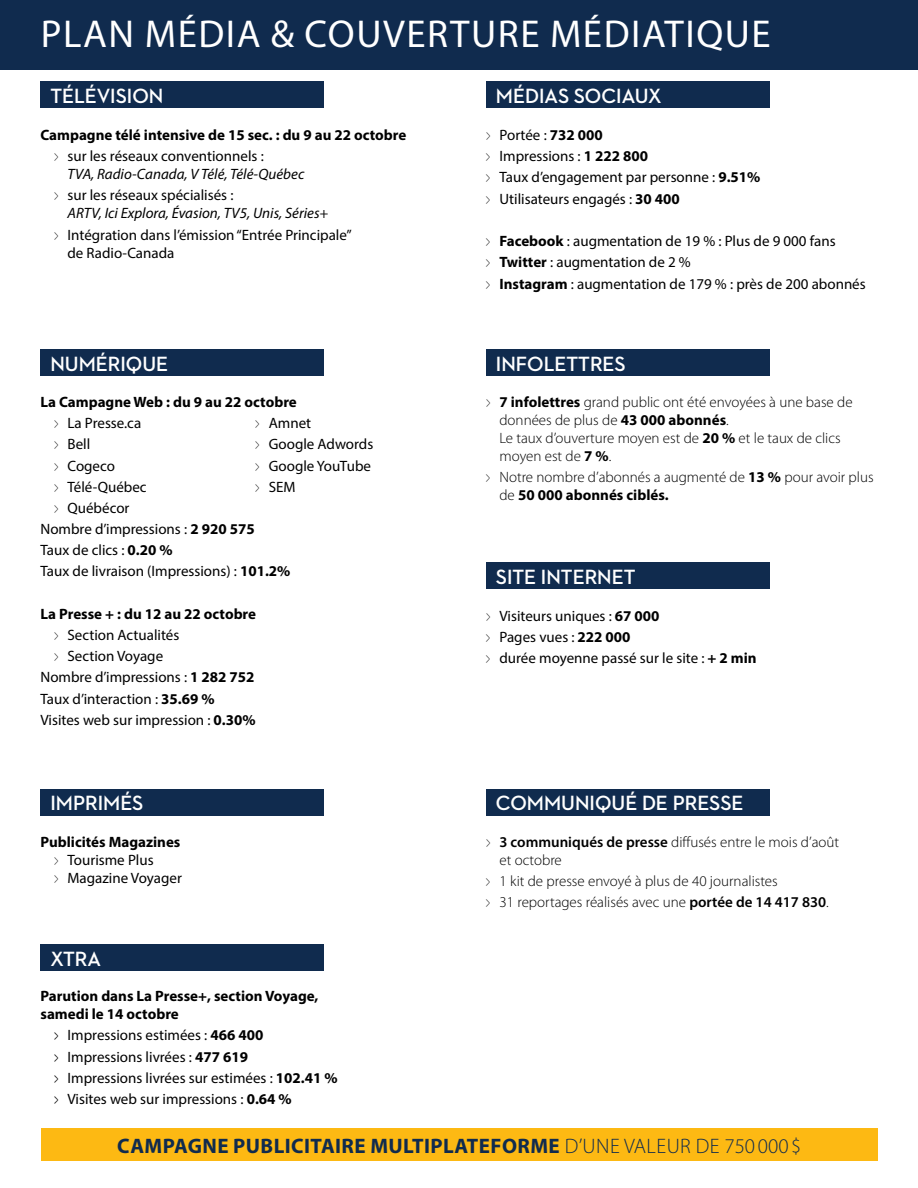
<style>
.page{position:relative;width:918px;height:1188px;background:#fff}
.page>*{position:absolute;margin:0;border:0;box-sizing:border-box;transform-origin:0 0}
.t1{font:39px "Myriad Pro";letter-spacing:.04em;color:#fff}
.t2{font:700 21px "Neutraface 2 Display";color:#fff}
.t3{font:700 21px "Myriad Pro";letter-spacing:.02em;color:#102b4e}
.t4{font:15px/21.3px "Myriad Pro";color:#000}
.t5{font:300 15px/18px "Myriad Pro";color:#000;scale:.5 1}
.t6{font:700 15px/18px "Myriad Pro";color:#000}
.t7{font:15px/21.3px "Myriad Pro";color:#000;scale:.5 1}
.t8{font:italic 15px/21.3px "Myriad Pro";color:#000}
.s1{font-weight:300}
.s2{font-weight:400}
.s3{font-weight:300;font-style:normal}
.s4{font-style:normal}
.s5{font-style:italic}
.s6{font-weight:700}
.s7{font-weight:600}
</style>
<div class="page">
<div style="left:0;top:0;width:918px;height:69px;background:#102b4e"></div>
<div style="left:41px;top:1129px;width:837px;height:32px;background:#fdb913"></div>
<div style="left:40px;top:81px;width:284px;height:27px;background:#102b4e"></div>
<div style="left:40px;top:350px;width:284px;height:26px;background:#102b4e"></div>
<div style="left:40px;top:789px;width:284px;height:27px;background:#102b4e"></div>
<div style="left:40px;top:944px;width:284px;height:27px;background:#102b4e"></div>
<div style="left:486px;top:81px;width:284px;height:27px;background:#102b4e"></div>
<div style="left:486px;top:562px;width:284px;height:27px;background:#102b4e"></div>
<div style="left:486px;top:350px;width:284px;height:26px;background:#102b4e"></div>
<div style="left:486px;top:789px;width:284px;height:27px;background:#102b4e"></div>
<h1 class="t1" style="left:41px;top:10px;width:731px">PLAN MÉDIA &amp; COUVERTURE MÉDIATIQUE</h1>
<h2 class="t2" style="left:50px;top:84px;width:114px">TÉLÉVISION</h2>
<p class="t6" style="left:54px;top:124px;width:354px;line-height:21.3px;text-indent:-14px">Campagne télé intensive de 15 sec. : du 9 au 22 octobre <span class="s1">&gt;</span> <span class="s2">sur les réseaux conventionnels :</span></p>
<p class="t8" style="left:54px;top:163px;width:252px;text-indent:14px">TVA, Radio-Canada, V Télé, Télé-Québec <span class="s3">&gt;</span> <span class="s4">sur les réseaux spécialisés :</span></p>
<p class="t4" style="left:54px;top:202px;width:299px;text-indent:14px"><span class="s5">ARTV, Ici Explora, Évasion, TV5, Unis, Séries+<br></span><span class="s1">&gt;</span> Intégration dans l’émission “Entrée Principale”</p>
<p class="t4" style="left:68px;top:242px;width:108px">de Radio-Canada</p>
<h2 class="t2" style="left:50px;top:352px;width:119px">NUMÉRIQUE</h2>
<p class="t6" style="left:40px;top:393px;width:258px">La Campagne Web : du 9 au 22 octobre</p>
<p class="t4" style="left:54px;top:412px;width:94px"><span class="s1">&gt;</span> La Presse.ca <span class="s1">&gt;</span> Bell<br><span class="s1">&gt;</span> Cogeco<br><span class="s1">&gt;</span> Télé-Québec <span class="s1">&gt;</span> Québécor</p>
<p class="t4" style="left:255px;top:412px;width:120px"><span class="s1">&gt;</span> Amnet<br><span class="s1">&gt;</span> Google Adwords <span class="s1">&gt;</span> Google YouTube <span class="s1">&gt;</span> SEM</p>
<p class="t4" style="left:40px;top:518px;width:251px">Nombre d’impressions : <span class="s6">2 920 575<br></span>Taux de clics : <span class="s6">0.20 %<br></span>Taux de livraison (Impressions) : <span class="s6">101.2%</span></p>
<p class="t6" style="left:40px;top:604px;width:217px">La Presse + : du 12 au 22 octobre</p>
<p class="t4" style="left:54px;top:624px;width:127px"><span class="s1">&gt;</span> Section Actualités</p>
<p class="t4" style="left:54px;top:645px;width:111px"><span class="s1">&gt;</span> Section Voyage</p>
<p class="t4" style="left:40px;top:666px;width:216px">Nombre d’impressions : <span class="s6">1 282 752</span></p>
<p class="t4" style="left:40px;top:688px;width:176px">Taux d’interaction : <span class="s6">35.69 %</span></p>
<p class="t4" style="left:40px;top:709px;width:217px">Visites web sur impression : <span class="s6">0.30%</span></p>
<h2 class="t2" style="left:50px;top:791px;width:95px">IMPRIMÉS</h2>
<p class="t4" style="left:54px;top:832px;width:129px;line-height:18px;text-indent:-14px"><span class="s6">Publicités Magazines </span><span class="s1">&gt;</span> Tourisme Plus<br><span class="s1">&gt;</span> Magazine Voyager</p>
<h2 class="t2" style="left:50px;top:947px;width:52px">XTRA</h2>
<p class="t6" style="left:40px;top:987px;width:280px">Parution dans La Presse+, section Voyage, samedi le 14 octobre</p>
<p class="t7" style="left:54px;top:1025px;width:569px">&gt; Impressions estimées : <span class="s6">466 400<br></span>&gt; Impressions livrées : <span class="s6">477 619<br></span>&gt; Impressions livrées sur estimées : <span class="s6">102.41 % </span>&gt; Visites web sur impressions : <span class="s6">0.64 %</span></p>
<h2 class="t2" style="left:496px;top:84px;width:167px">MÉDIAS SOCIAUX</h2>
<p class="t4" style="left:486px;top:124px;width:276px"><span class="s1">&gt;</span> Portée : <span class="s6">732 000<br></span><span class="s1">&gt;</span> Impressions : <span class="s6">1 222 800<br></span><span class="s1">&gt;</span> Taux d’engagement par personne : <span class="s6">9.51% </span><span class="s1">&gt;</span> Utilisateurs engagés : <span class="s6">30 400</span></p>
<p class="t4" style="left:486px;top:230px;width:381px"><span class="s1">&gt;</span> <span class="s6">Facebook</span> : augmentation de 19 % : Plus de 9 000 fans<br><span class="s1">&gt;</span> <span class="s6">Twitter</span> : augmentation de 2 %<br><span class="s1">&gt;</span> <span class="s6">Instagram</span> : augmentation de 179 % : près de 200 abonnés</p>
<h2 class="t2" style="left:496px;top:352px;width:131px">INFOLETTRES</h2>
<p class="t5" style="left:499px;top:393px;width:708px;text-indent:-13px">&gt; <span class="s6">7 infolettres</span> grand public ont été envoyées à une base de données de plus de <span class="s6">43 000 abonnés</span>.<br>Le taux d’ouverture moyen est de <span class="s6">20 %</span> et le taux de clics moyen est de <span class="s6">7 %</span>.</p>
<p class="t5" style="left:499px;top:469px;width:750px;text-indent:-13px">&gt; Notre nombre d’abonnés a augmenté de <span class="s6">13 %</span> pour avoir plus de <span class="s6">50 000 abonnés ciblés.</span></p>
<h2 class="t2" style="left:496px;top:565px;width:141px">SITE INTERNET</h2>
<p class="t4" style="left:486px;top:605px;width:272px"><span class="s1">&gt;</span> Visiteurs uniques : <span class="s6">67 000<br></span><span class="s1">&gt;</span> Pages vues : <span class="s6">222 000<br></span><span class="s1">&gt;</span> durée moyenne passé sur le site : <span class="s6">+ 2 min</span></p>
<h2 class="t2" style="left:496px;top:791px;width:249px">COMMUNIQUÉ DE PRESSE</h2>
<p class="t5" style="left:499px;top:833px;width:681px;text-indent:-13px">&gt; <span class="s7">3 communiqués de presse</span> diffusés entre le mois d’août et octobre</p>
<p class="t5" style="left:486px;top:870px;width:687px;line-height:21.3px">&gt; 1 kit de presse envoyé à plus de 40 journalistes<br>&gt; 31 reportages réalisés avec une <span class="s7">portée de 14 417 830</span>.</p>
<h2 class="t3" style="left:117px;top:1132px;width:686px">CAMPAGNE PUBLICITAIRE MULTIPLATEFORME <span class="s1">D’UNE VALEUR DE 750000$</span></h2>
</div>
